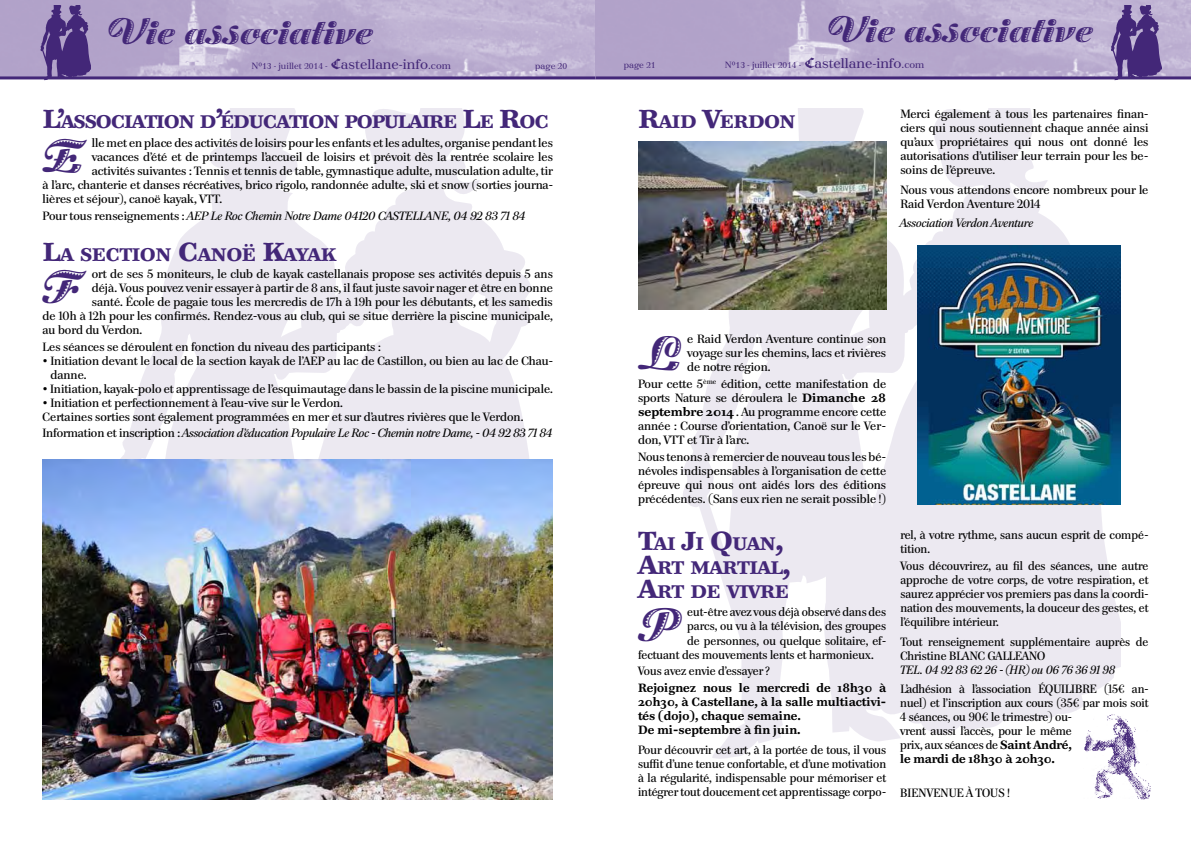
<style>
.page{position:relative;width:1191px;height:842px;background:#fff}
.page>*{position:absolute;margin:0;border:0;box-sizing:border-box;transform-origin:0 0}
.t1{font:49.3px "Zaragoza Plain";color:#432778}
.t2{font:39px "Zaragoza Plain";color:#432778}
.t3{font:700 18.2px/24px "Paperback 6";letter-spacing:-.045em;color:#432778}
.t4{font:12px/14px "Paperback 48";color:#000;text-align:justify}
.t5{font:12px/14px "Paperback 48";color:#000;scale:.96 1}
.t6{font:italic 12px "Paperback 48";color:#000}
.t7{font:700 12px/14px "Paperback 12";color:#000;scale:.96 1}
.t8{font:italic 12px "Paperback 48";color:#000;scale:.96 1}
.t9{font:9px "Tusar";color:#432778}
.s1{font-family:"Historical English Textura";font-size:14px}
.s2{font-size:14px}
.s3{font-size:10px}
.s4{font-size:26px}
.s5{font-style:normal}
.s6{font-family:"Paperback 12";font-weight:700}
</style>
<div class="page">
<svg style="left:120px;top:109px;width:411px;height:350px;fill:#ece9f1"></svg>
<svg style="left:683px;top:109px;width:438px;height:650px;fill:#ece9f1"></svg>
<img style="left:43px;top:459px;width:510px;height:340px">
<img style="left:0;top:0;width:1191px;height:76px">
<svg style="left:40px;top:6px;width:51px;height:74px;background:#674f92"></svg>
<hr style="left:0;top:76px;width:595px;height:3px;background:#432778">
<hr style="left:595px;top:76px;width:596px;height:3px;background:#432778">
<svg style="left:1110px;top:6px;width:51px;height:74px;background:#6a5395"></svg>
<img style="left:638px;top:141px;width:248px;height:169px">
<img style="left:917px;top:246px;width:204px;height:258px">
<img style="left:1084px;top:713px;width:67px;height:86px">
<h2 class="t2" style="left:105px;top:9px;width:268px">Vie associative</h2>
<p class="t9" style="left:251px;top:61px;width:201px">N°13 - juillet 2014 - <span class="s1">C</span><span class="s2">astellane-info</span><span class="s3">.com</span></p>
<p class="t9" style="left:535px;top:61px;width:33px">page 20</p>
<h3 class="t3" style="left:43px;top:110px;width:508px"><span class="s4">L’</span>ASSOCIATION D<span class="s4">’</span>ÉDUCATION POPULAIRE <span class="s4">L</span>E <span class="s4">R</span>OC</h3>
<p class="t4" style="left:92px;top:136px;width:462px">lle met en place des activités de loisirs pour les enfants et les adultes, organise pendant les</p>
<p class="t4" style="left:92px;top:150px;width:462px">vacances d’été et de printemps l’accueil de loisirs et prévoit dès la rentrée scolaire les</p>
<p class="t4" style="left:92px;top:164px;width:462px">activités suivantes : Tennis et tennis de table, gymnastique adulte, musculation adulte, tir</p>
<p class="t4" style="left:43px;top:178px;width:512px">à l’arc, chanterie et danses récréatives, brico rigolo, randonnée adulte, ski et snow (sorties journa-</p>
<p class="t4" style="left:43px;top:192px;width:181px">lières et séjour), canoë kayak, Vtt.</p>
<p class="t6" style="left:43px;top:209px;width:484px"><span class="s5">Pour tous renseignements :</span> AEP Le Roc Chemin Notre Dame 04120 CASTELLANE, 04 92 83 71 84</p>
<h3 class="t3" style="left:43px;top:242px;width:295px"><span class="s4">L</span>A SECTION <span class="s4">C</span>ANOË <span class="s4">K</span>AYAK</h3>
<p class="t4" style="left:92px;top:267px;width:462px">ort de ses 5 moniteurs, le club de kayak castellanais propose ses activités depuis 5 ans</p>
<p class="t4" style="left:92px;top:281px;width:462px">déjà. Vous pouvez venir essayer à partir de 8 ans, il faut juste savoir nager et être en bonne</p>
<p class="t4" style="left:92px;top:295px;width:462px">santé. École de pagaie tous les mercredis de 17h à 19h pour les débutants, et les samedis</p>
<p class="t4" style="left:43px;top:309px;width:512px">de 10h à 12h pour les confirmés. Rendez-vous au club, qui se situe derrière la piscine municipale,</p>
<p class="t4" style="left:43px;top:323px;width:101px">au bord du Verdon.</p>
<p class="t4" style="left:43px;top:340px;width:340px">Les séances se déroulent en fonction du niveau des participants :</p>
<p class="t4" style="left:51px;top:354px;width:504px;text-indent:-8px">• Initiation devant le local de la section kayak de l’AEP au lac de Castillon, ou bien au lac de Chau&shy;danne.</p>
<p class="t4" style="left:43px;top:382px;width:512px">• Initiation, kayak-polo et apprentissage de l’esquimautage dans le bassin de la piscine municipale.</p>
<p class="t4" style="left:43px;top:396px;width:482px">• Initiation et perfectionnement à l’eau-vive sur le Verdon.<br>Certaines sorties sont également programmées en mer et sur d’autres rivières que le Verdon.</p>
<p class="t6" style="left:43px;top:426px;width:511px"><span class="s5">Information et inscription :</span> Association d’éducation Populaire Le Roc - Chemin notre Dame, - 04 92 83 71 84</p>
<h1 class="t1" style="left:40px;top:128px;width:44px">E</h1>
<h1 class="t1" style="left:40px;top:260px;width:39px">F</h1>
<h2 class="t2" style="left:824px;top:8px;width:268px">Vie associative</h2>
<p class="t9" style="left:624px;top:60px;width:33px">page 21</p>
<p class="t9" style="left:725px;top:60px;width:201px">N°13 - juillet 2014 - <span class="s1">C</span><span class="s2">astellane-info</span><span class="s3">.com</span></p>
<h3 class="t3" style="left:638px;top:110px;width:159px"><span class="s4">R</span>AID <span class="s4">V</span>ERDON</h3>
<p class="t4" style="left:900px;top:107px;width:250px">Merci également à tous les partenaires finan&shy;ciers qui nous soutiennent chaque année ainsi qu’aux propriétaires qui nous ont donné les autorisations d’utiliser leur terrain pour les be&shy;soins de l’épreuve.</p>
<p class="t4" style="left:900px;top:183px;width:250px">Nous vous attendons encore nombreux pour le<br>Raid Verdon Aventure 2014</p>
<p class="t6" style="left:900px;top:216px;width:135px">Association Verdon Aventure</p>
<p class="t4" style="left:687px;top:332px;width:200px">e Raid Verdon Aventure continue son voyage sur les chemins, lacs et rivières de notre région.</p>
<p class="t4" style="left:638px;top:377px;width:250px">Pour cette 5<sup>ème</sup> édition, cette manifestation de sports Nature se déroulera le <span class="s6">Dimanche 28 septembre 2014</span> . Au programme encore cette année : Course d’orientation, Canoë sur le Ver&shy;don, VTT et Tir à l’arc.</p>
<p class="t4" style="left:638px;top:450px;width:250px">Nous tenons à remercier de nouveau tous les bé&shy;névoles indispensables à l’organisation de cette épreuve qui nous ont aidés lors des éditions précédentes. (Sans eux rien ne serait possible !)</p>
<h1 class="t1" style="left:638px;top:325px;width:44px">L</h1>
<h3 class="t3" style="left:638px;top:531px;width:154px"><span class="s4">T</span>AI <span class="s4">J</span>I <span class="s4">Q</span>UAN<span class="s4">,<br>A</span>RT MARTIAL<span class="s4">,<br>A</span>RT DE VIVRE</h3>
<p class="t5" style="left:687px;top:605px;width:209px">eut-être avez vous déjà observé dans des</p>
<p class="t5" style="left:687px;top:619px;width:209px">parcs, ou vu à la télévision, des groupes</p>
<p class="t5" style="left:687px;top:633px;width:209px">de personnes, ou quelque solitaire, ef-</p>
<p class="t5" style="left:638px;top:647px;width:247px">fectuant des mouvements lents et harmonieux.</p>
<p class="t5" style="left:638px;top:664px;width:139px">Vous avez envie d’essayer ?</p>
<p class="t7" style="left:638px;top:681px;width:260px">Rejoignez nous le mercredi de 18h30 à 20h30, à Castellane, à la salle multiactivi&shy;tés (dojo), chaque semaine.<br>De mi-septembre à fin juin.</p>
<p class="t5" style="left:638px;top:743px;width:260px;text-align:justify">Pour découvrir cet art, à la portée de tous, il vous suffit d’une tenue confortable, et d’une motivation à la régularité, indispensable pour mémoriser et intégrer tout doucement cet apprentissage corpo-</p>
<h1 class="t1" style="left:636px;top:598px;width:44px">P</h1>
<p class="t5" style="left:900px;top:528px;width:260px">rel, à votre rythme, sans aucun esprit de compé&shy;tition.</p>
<p class="t5" style="left:900px;top:559px;width:260px;text-align:justify">Vous découvrirez, au fil des séances, une autre approche de votre corps, de votre respiration, et saurez apprécier vos premiers pas dans la coordi&shy;nation des mouvements, la douceur des gestes, et l’équilibre intérieur.</p>
<p class="t5" style="left:900px;top:635px;width:260px">Tout renseignement supplémentaire auprès de<br>Christine BLANC GALLEANO</p>
<p class="t8" style="left:900px;top:663px;width:225px">TEL. 04 92 83 62 26 - (HR) ou 06 76 36 91 98</p>
<p class="t5" style="left:900px;top:682px;width:260px">L’adhésion à l’association ÉQUILIBRE (15€ an&shy;nuel) et l’inscription aux cours (35€ par mois soit 4 séances, ou 90€ le trimestre) ou-<br>vrent aussi l’accès, pour le même<br>prix, aux séances de <span class="s6">Saint André,</span></p>
<p class="t7" style="left:900px;top:752px;width:163px">le mardi de 18h30 à 20h30.</p>
<p class="t5" style="left:900px;top:786px;width:10px">BIEN</p>
<p class="t5" style="left:927px;top:786px;width:88px">VENUE À TOUS !</p>
</div>
